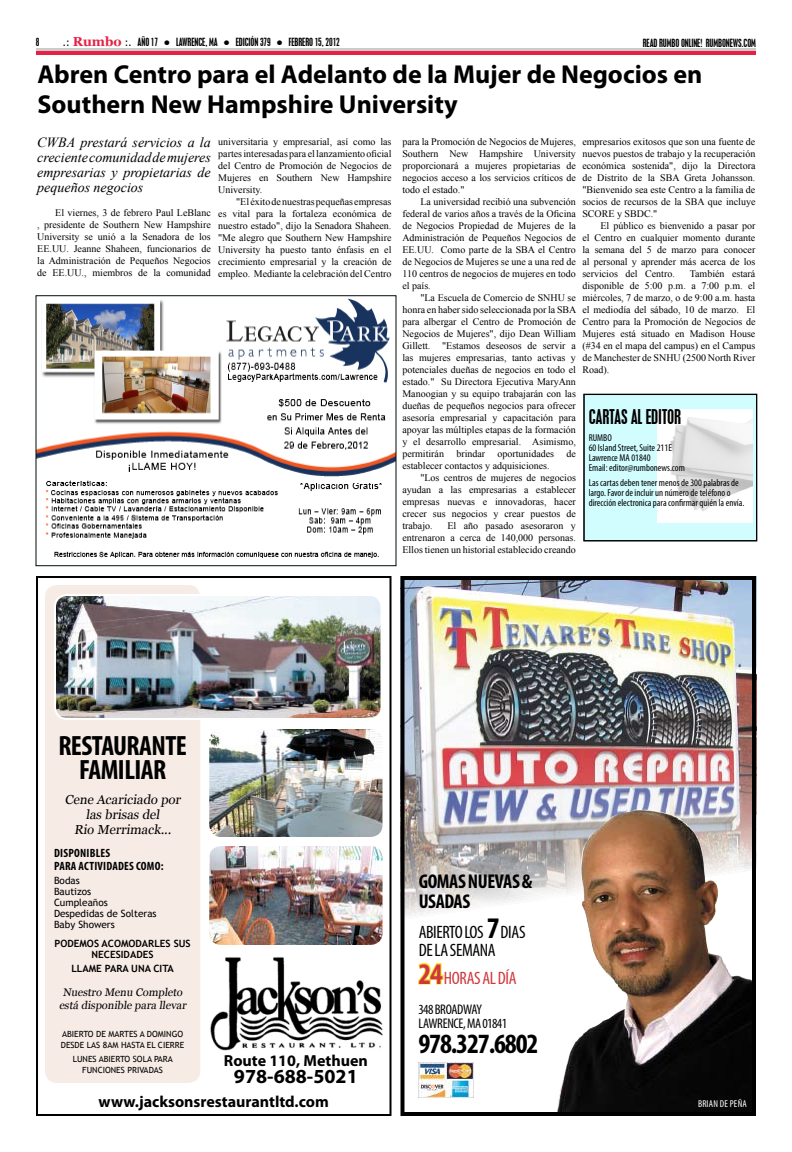
<style>
.page{position:relative;width:792px;height:1152px;background:#fff}
.page>*{position:absolute;margin:0;border:0;box-sizing:border-box;transform-origin:0 0}
.t1{font:700 condensed 28px/24px "Myriad Pro";letter-spacing:-.04em;color:#000;text-align:right}
.t2{font:700 26px/30px "Myriad Pro";color:#000}
.t3{font:700 condensed 20px/20px "Myriad Pro";letter-spacing:-.02em;color:#000}
.t4{font:700 20px "Myriad Pro";color:#000}
.t5{font:condensed 18px "Myriad Pro";color:#000}
.t6{font:condensed 18px "Placard";color:#000}
.t7{font:condensed 18px "Myriad Pro";color:#ce383c}
.t8{font:700 16px "Myriad Pro";color:#000}
.t9{font:italic 14px/15px "Times New Roman";color:#000;text-align:justify}
.t10{font:condensed 14px/14px "Myriad Pro";letter-spacing:-.035em;color:#000}
.t11{font:13px/15px "Georgia";color:#000;text-align:center}
.t12{font:700 condensed 12px "Myriad Pro";color:#000}
.t13{font:11px/13px "Georgia";color:#000;text-align:center}
.t14{font:10px/12px "Times New Roman";color:#000;text-align:justify}
.t15{font:condensed 10px/10px "Myriad Pro";color:#000}
.t16{font:condensed 10px "Placard";color:#000}
.t17{font:10px/11px "Trebuchet MS";color:#000}
.t18{font:700 10px/11px "Trebuchet MS";color:#000;text-align:center}
.t19{font:condensed 10px "Myriad Pro";letter-spacing:.02em;color:#fff}
.t20{font:8.5px/11px "Trebuchet MS";color:#000}
.s1{font-family:"Tahoma";font-stretch:normal}
.s2{font-family:"Georgia";font-weight:700;font-stretch:normal;font-size:13px;color:#e62144}
.s3{font-family:"Tahoma";font-weight:700;font-stretch:normal}
.s4{font-weight:700;font-size:30px}
</style>
<div class="page">
<div style="left:36px;top:50px;width:720px;height:5px;background:#e62144"></div>
<hr style="left:36px;top:48px;width:720px;height:2px;background:#cbcbcb">
<img style="left:209px;top:729px;width:173px;height:108px">
<img style="left:209px;top:846px;width:173px;height:99px">
<img style="left:210px;top:957px;width:173px;height:94px">
<div style="left:36px;top:576px;width:356px;height:540px;border:2px solid #000"></div>
<div style="left:45px;top:585px;width:155px;height:498px;background:#f7ebe5;border-radius:12px"></div>
<img style="left:57px;top:597px;width:322px;height:120px">
<div style="left:54px;top:594px;width:328px;height:126px;border:2px solid #fff;border-radius:12px"></div>
<img style="left:405px;top:576px;width:352px;height:341px">
<img style="left:556px;top:810px;width:195px;height:301px">
<div style="left:400px;top:576px;width:356px;height:540px;border:4px solid #000"></div>
<svg style="left:418px;top:962px;width:26px;height:23px"></svg>
<img style="left:418px;top:1062px;width:56px;height:36px">
<div style="left:586px;top:396px;width:169px;height:143px;background:#d1fdff"></div>
<div style="left:584px;top:394px;width:173px;height:147px;border:1px solid #000"></div>
<img style="left:658px;top:409px;width:95px;height:114px">
<img style="left:38px;top:298px;width:356px;height:260px">
<div style="left:36px;top:295px;width:360px;height:271px;border:1px solid #000f06"></div>
<p class="t16" style="left:36px;top:36px;width:5px">8</p>
<p class="t16" style="left:63px;top:36px;width:278px"><span class="s1">.:</span> <span class="s2">Rumbo</span> <span class="s1">:.</span> AÑO 17 <span class="s3">•</span> LAWRENCE, MA <span class="s3">•</span> EDICIÓN 379 <span class="s3">•</span> FEBRERO 15, 2012</p>
<p class="t16" style="left:643px;top:37px;width:110px">READ RUMBO ONLINE! RUMBONEWS.COM</p>
<h2 class="t2" style="left:37px;top:58px;width:667px">Abren Centro para el Adelanto de la Mujer de Negocios en<br>Southern New Hampshire University</h2>
<p class="t14" style="left:218px;top:135px;width:175px">universitaria y empresarial, así como las partes interesadas para el lanzamiento oficial del Centro de Promoción de Negocios de Mujeres en Southern New Hampshire University.</p>
<p class="t14" style="left:218px;top:195px;width:175px;text-indent:18px">"El éxito de nuestras pequeñas empresas es vital para la fortaleza económica de nuestro estado", dijo la Senadora Shaheen. "Me alegro que Southern New Hampshire University ha puesto tanto énfasis en el crecimiento empresarial y la creación de empleo. Mediante la celebración del Centro</p>
<p class="t14" style="left:402px;top:135px;width:175px">para la Promoción de Negocios de Mujeres, Southern New Hampshire University proporcionará a mujeres propietarias de negocios acceso a los servicios críticos de todo el estado."</p>
<p class="t14" style="left:402px;top:195px;width:175px;text-indent:18px">La universidad recibió una subvención federal de varios años a través de la Oficina de Negocios Propiedad de Mujeres de la Administración de Pequeños Negocios de EE.UU. Como parte de la SBA el Centro de Negocios de Mujeres se une a una red de 110 centros de negocios de mujeres en todo el país.</p>
<p class="t14" style="left:402px;top:291px;width:176px;text-indent:18px">"La Escuela de Comercio de SNHU se honra en haber sido seleccionada por la SBA para albergar el Centro de Promoción de Negocios de Mujeres", dijo Dean William Gillett. "Estamos deseosos de servir a las mujeres empresarias, tanto activas y potenciales dueñas de negocios en todo el estado." Su Directora Ejecutiva MaryAnn Manoogian y su equipo trabajarán con las dueñas de pequeños negocios para ofrecer asesoría empresarial y capacitación para apoyar las múltiples etapas de la formación y el desarrollo empresarial. Asimismo, permitirán brindar oportunidades de establecer contactos y adquisiciones.</p>
<p class="t14" style="left:402px;top:471px;width:175px;text-indent:18px">"Los centros de mujeres de negocios ayudan a las empresarias a establecer empresas nuevas e innovadoras, hacer crecer sus negocios y crear puestos de trabajo.</p>
<p class="t14" style="left:582px;top:135px;width:175px">empresarios exitosos que son una fuente de nuevos puestos de trabajo y la recuperación económica sostenida", dijo la Directora de Distrito de la SBA Greta Johansson. "Bienvenido sea este Centro a la familia de socios de recursos de la SBA que incluye SCORE y SBDC."</p>
<p class="t14" style="left:582px;top:219px;width:175px;text-indent:18px">El público es bienvenido a pasar por el Centro en cualquier momento durante la semana del 5 de marzo para conocer al personal y aprender más acerca de los servicios del Centro.</p>
<h3 class="t9" style="left:37px;top:135px;width:175px">CWBA prestará servicios a la creciente comunidad de mujeres empresarias y propietarias de pequeños negocios</h3>
<p class="t14" style="left:37px;top:207px;width:175px;text-indent:18px">El viernes, 3 de febrero Paul LeBlanc , presidente de Southern New Hampshire University se unió a la Senadora de los EE.UU. Jeanne Shaheen, funcionarios de la Administración de Pequeños Negocios de EE.UU., miembros de la comunidad</p>
<p class="t14" style="left:582px;top:267px;width:175px;text-indent:107px">También estará disponible de 5:00 p.m. a 7:00 p.m. el miércoles, 7 de marzo, o de 9:00 a.m. hasta el mediodía del sábado, 10 de marzo. El Centro para la Promoción de Negocios de Mujeres está situado en Madison House (#34 en el mapa del campus) en el Campus de Manchester de SNHU (2500 North River Road).</p>
<h3 class="t6" style="left:589px;top:406px;width:93px">CARTAS AL EDITOR</h3>
<p class="t15" style="left:589px;top:432px;width:98px">RUMBO<br>60 Island Street, Suite 211E<br>Lawrence MA 01840<br>Email: editor@rumbonews.com</p>
<p class="t15" style="left:589px;top:477px;width:157px">Las cartas deben tener menos de 300 palabras de largo. Favor de incluir un número de teléfono o dirección electronica para confirmar quién la envía.</p>
<p class="t14" style="left:402px;top:519px;width:175px;text-indent:45px">El año pasado asesoraron y entrenaron a cerca de 140,000 personas.<br>Ellos tienen un historial establecido creando</p>
<h1 class="t1" style="left:58px;top:733px;width:87px">RESTAURANTE<br>FAMI LIAR</h1>
<h3 class="t11" style="left:65px;top:792px;width:119px">Cene Acariciado por las brisas del<br>Rio Merrimack...</h3>
<p class="t12" style="left:54px;top:846px;width:13px">DISPONIB</p>
<p class="t12" style="left:96px;top:846px;width:11px">LES</p>
<p class="t12" style="left:54px;top:859px;width:7px">PARA</p>
<p class="t12" style="left:79px;top:859px;width:12px">ACTIVIDADES</p>
<p class="t12" style="left:136px;top:859px;width:7px">COMO</p>
<p class="t12" style="left:161px;top:859px;width:4px">:</p>
<p class="t17" style="left:54px;top:875px;width:104px">BODAS<br>BAUTIZOS<br>CUMPLEAÑOS<br>DESPEDIDAS DE SOLTERAS<br>BABY SHOWERS</p>
<p class="t18" style="left:54px;top:938px;width:138px">PODEMOS ACOMODARLES SUS<br>NECESIDADES</p>
<p class="t18" style="left:71px;top:963px;width:104px">LLAME PARA UNA CITA</p>
<p class="t13" style="left:59px;top:986px;width:130px">Nuestro Menu Completo está disponible para llevar</p>
<p class="t20" style="left:61px;top:1029px;width:125px">ABIERTO DE MARTES A DOMINGO<br>DESD E LAS 8AM HASTA EL CIERRE</p>
<p class="t20" style="left:82px;top:1054px;width:92px;text-indent:-9px">LUNES ABIERTO SOLA PARA<br>FUNCIONES PRIVADAS</p>
<h3 class="t8" style="left:224px;top:1050px;width:145px">Route 110, Methuen</h3>
<h3 class="t4" style="left:234px;top:1063px;width:125px">978-688-5021</h3>
<h3 class="t8" style="left:99px;top:1091px;width:232px">www.jacksonsrestaurantltd.com</h3>
<h3 class="t3" style="left:419px;top:871px;width:115px">GOMAS NUEVAS &amp;<br>USADAS</h3>
<h3 class="t5" style="left:419px;top:921px;width:8px">abierto</h3>
<h3 class="t5" style="left:465px;top:921px;width:43px">los <span class="s4">7</span>dias</h3>
<h3 class="t5" style="left:419px;top:939px;width:40px">delasemana</h3>
<h3 class="t7" style="left:418px;top:967px;width:42px"><span class="s4">24</span>Horas</h3>
<h3 class="t7" style="left:482px;top:967px;width:34px">al Día</h3>
<h3 class="t10" style="left:418px;top:1002px;width:90px">348 bROADWAY<br>LAWRENCE, MA 01841</h3>
<h1 class="t1" style="left:418px;top:1031px;width:122px">978.327.6802</h1>
<p class="t19" style="left:698px;top:1098px;width:50px">BRIAN DE PEñA</p>
</div>
